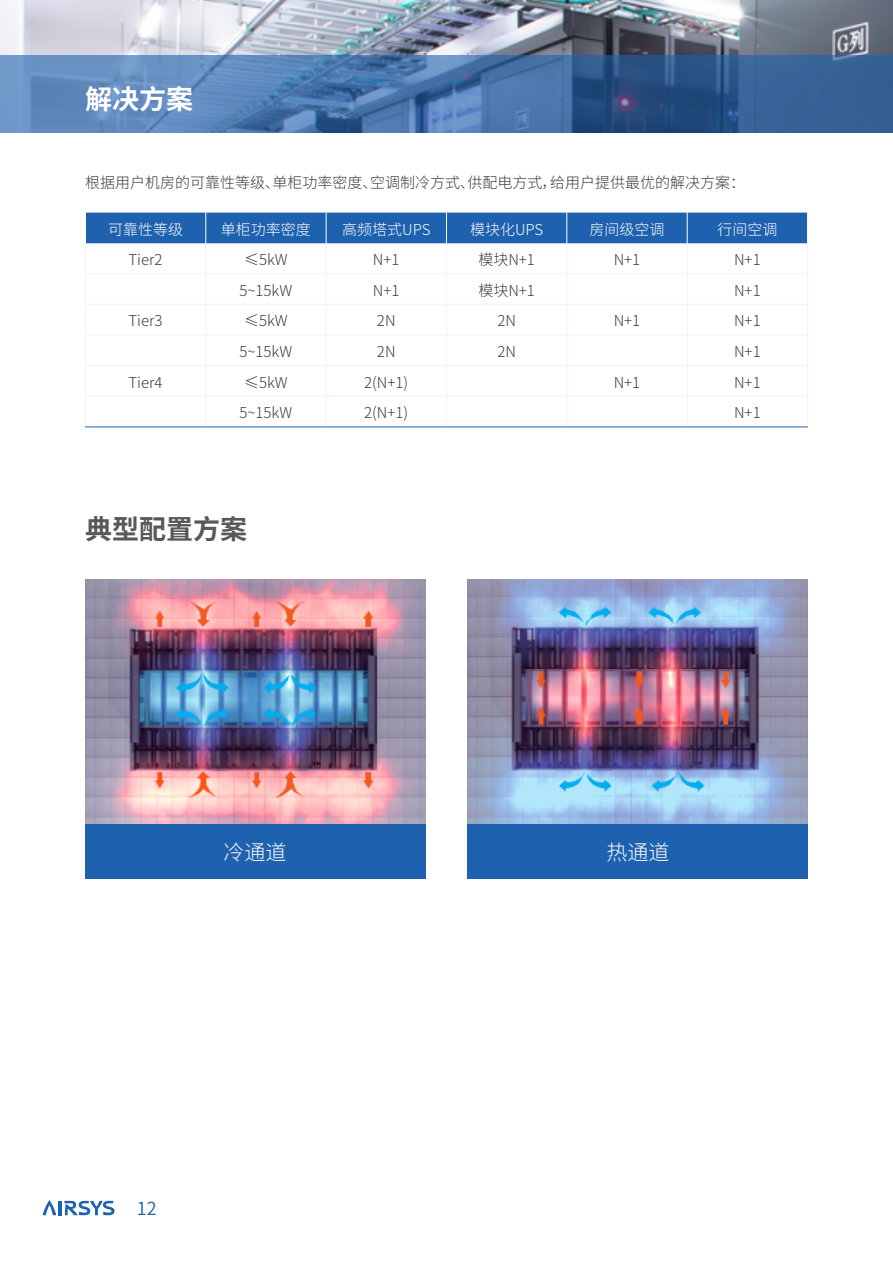
<style>
.page{position:relative;width:893px;height:1263px;background:#fff}
.page>*{position:absolute;margin:0;border:0;box-sizing:border-box;transform-origin:0 0}
.t1{font:700 27px "Source Han Sans CN";color:#595757}
.t2{font:700 27px "Source Han Sans CN";color:#fff}
.t3{font:300 21px "Source Han Sans CN";color:#fff}
.t4{font:18px "Source Han Sans CN";color:#1e61ae}
.t5{font:300 15px "Source Han Sans CN";color:#3e3a39}
.t6{font:300 15px "Source Han Sans CN";color:#fff}
</style>
<div class="page">
<hr style="left:58px;top:1201px;width:3px;height:14px;background:#1e61ae">
<svg style="left:43px;top:1200px;width:13px;height:15px"></svg>
<svg style="left:64px;top:1201px;width:51px;height:14px"></svg>
<img style="left:0;top:0;width:893px;height:55px">
<img style="left:468px;top:580px;width:340px;height:244px">
<img style="left:85px;top:580px;width:340px;height:244px">
<div style="left:85px;top:824px;width:340px;height:55px;background:#1e61ae"></div>
<div style="left:468px;top:824px;width:340px;height:55px;background:#1e61ae"></div>
<svg style="left:0;top:55px;width:893px;height:78px"></svg>
<div style="left:86px;top:213px;width:721px;height:30px;background:#1e61ae"></div>
<hr style="left:205px;top:213px;width:1px;height:30px;background:#fff">
<hr style="left:326px;top:213px;width:1px;height:30px;background:#fff">
<hr style="left:446px;top:213px;width:1px;height:30px;background:#fff">
<hr style="left:566px;top:213px;width:1px;height:30px;background:#fff">
<hr style="left:687px;top:213px;width:1px;height:30px;background:#fff">
<hr style="left:85px;top:243px;width:1px;height:30px;background:#eef3fa">
<hr style="left:205px;top:243px;width:1px;height:30px;background:#eef3fa">
<hr style="left:326px;top:243px;width:1px;height:30px;background:#eef3fa">
<hr style="left:446px;top:243px;width:1px;height:30px;background:#eef3fa">
<hr style="left:566px;top:243px;width:1px;height:30px;background:#eef3fa">
<hr style="left:687px;top:243px;width:1px;height:30px;background:#eef3fa">
<hr style="left:807px;top:243px;width:1px;height:30px;background:#eef3fa">
<hr style="left:85px;top:273px;width:121px;height:1px;background:#eef3fa">
<hr style="left:85px;top:274px;width:1px;height:30px;background:#eef3fa">
<hr style="left:206px;top:273px;width:120px;height:1px;background:#eef3fa">
<hr style="left:205px;top:274px;width:1px;height:30px;background:#eef3fa">
<hr style="left:326px;top:273px;width:120px;height:1px;background:#eef3fa">
<hr style="left:326px;top:274px;width:1px;height:30px;background:#eef3fa">
<hr style="left:446px;top:273px;width:121px;height:1px;background:#eef3fa">
<hr style="left:446px;top:274px;width:1px;height:30px;background:#eef3fa">
<hr style="left:567px;top:273px;width:120px;height:1px;background:#eef3fa">
<hr style="left:566px;top:274px;width:1px;height:30px;background:#eef3fa">
<hr style="left:687px;top:273px;width:121px;height:1px;background:#eef3fa">
<hr style="left:687px;top:274px;width:1px;height:30px;background:#eef3fa">
<hr style="left:807px;top:274px;width:1px;height:30px;background:#eef3fa">
<hr style="left:85px;top:304px;width:121px;height:1px;background:#eef3fa">
<svg style="left:85px;top:305px;width:1px;height:29px"></svg>
<hr style="left:206px;top:304px;width:120px;height:1px;background:#eef3fa">
<svg style="left:205px;top:305px;width:1px;height:29px"></svg>
<hr style="left:326px;top:304px;width:120px;height:1px;background:#eef3fa">
<svg style="left:326px;top:305px;width:1px;height:29px"></svg>
<hr style="left:446px;top:304px;width:121px;height:1px;background:#eef3fa">
<svg style="left:446px;top:305px;width:1px;height:29px"></svg>
<hr style="left:567px;top:304px;width:120px;height:1px;background:#eef3fa">
<svg style="left:566px;top:305px;width:1px;height:29px"></svg>
<hr style="left:687px;top:304px;width:121px;height:1px;background:#eef3fa">
<svg style="left:687px;top:305px;width:1px;height:29px"></svg>
<svg style="left:807px;top:305px;width:1px;height:29px"></svg>
<hr style="left:85px;top:334px;width:121px;height:1px;background:#eef3fa">
<hr style="left:85px;top:335px;width:1px;height:30px;background:#eef3fa">
<hr style="left:206px;top:334px;width:120px;height:1px;background:#eef3fa">
<hr style="left:205px;top:335px;width:1px;height:30px;background:#eef3fa">
<hr style="left:326px;top:334px;width:120px;height:1px;background:#eef3fa">
<hr style="left:326px;top:335px;width:1px;height:30px;background:#eef3fa">
<hr style="left:446px;top:334px;width:121px;height:1px;background:#eef3fa">
<hr style="left:446px;top:335px;width:1px;height:30px;background:#eef3fa">
<hr style="left:567px;top:334px;width:120px;height:1px;background:#eef3fa">
<hr style="left:566px;top:335px;width:1px;height:30px;background:#eef3fa">
<hr style="left:687px;top:334px;width:121px;height:1px;background:#eef3fa">
<hr style="left:687px;top:335px;width:1px;height:30px;background:#eef3fa">
<hr style="left:807px;top:335px;width:1px;height:30px;background:#eef3fa">
<hr style="left:85px;top:365px;width:121px;height:1px;background:#eef3fa">
<hr style="left:85px;top:366px;width:1px;height:30px;background:#eef3fa">
<hr style="left:206px;top:365px;width:120px;height:1px;background:#eef3fa">
<hr style="left:205px;top:366px;width:1px;height:30px;background:#eef3fa">
<hr style="left:326px;top:365px;width:120px;height:1px;background:#eef3fa">
<hr style="left:326px;top:366px;width:1px;height:30px;background:#eef3fa">
<hr style="left:446px;top:365px;width:121px;height:1px;background:#eef3fa">
<hr style="left:446px;top:366px;width:1px;height:30px;background:#eef3fa">
<hr style="left:567px;top:365px;width:120px;height:1px;background:#eef3fa">
<hr style="left:566px;top:366px;width:1px;height:30px;background:#eef3fa">
<hr style="left:687px;top:365px;width:121px;height:1px;background:#eef3fa">
<hr style="left:687px;top:366px;width:1px;height:30px;background:#eef3fa">
<hr style="left:807px;top:366px;width:1px;height:30px;background:#eef3fa">
<hr style="left:85px;top:396px;width:121px;height:1px;background:#eef3fa">
<hr style="left:85px;top:397px;width:1px;height:30px;background:#eef3fa">
<hr style="left:206px;top:396px;width:120px;height:1px;background:#eef3fa">
<hr style="left:205px;top:397px;width:1px;height:30px;background:#eef3fa">
<hr style="left:326px;top:396px;width:120px;height:1px;background:#eef3fa">
<hr style="left:326px;top:397px;width:1px;height:30px;background:#eef3fa">
<hr style="left:446px;top:396px;width:121px;height:1px;background:#eef3fa">
<hr style="left:446px;top:397px;width:1px;height:30px;background:#eef3fa">
<hr style="left:567px;top:396px;width:120px;height:1px;background:#eef3fa">
<hr style="left:566px;top:397px;width:1px;height:30px;background:#eef3fa">
<hr style="left:687px;top:396px;width:121px;height:1px;background:#eef3fa">
<hr style="left:687px;top:397px;width:1px;height:30px;background:#eef3fa">
<hr style="left:807px;top:397px;width:1px;height:30px;background:#eef3fa">
<hr style="left:85px;top:427px;width:121px;height:1px;background:#1e61ae">
<hr style="left:206px;top:427px;width:120px;height:1px;background:#1e61ae">
<hr style="left:326px;top:427px;width:120px;height:1px;background:#1e61ae">
<hr style="left:446px;top:427px;width:121px;height:1px;background:#1e61ae">
<hr style="left:567px;top:427px;width:120px;height:1px;background:#1e61ae">
<hr style="left:687px;top:427px;width:121px;height:1px;background:#1e61ae">
<h1 class="t2" style="left:85px;top:84px;width:109px">解决方案</h1>
<p class="t5" style="left:85px;top:174px;width:661px">根据用户机房的可靠性等级、单柜功率密度、空调制冷方式、供配电方式，给用户提供最优的解决方案：</p>
<p class="t6" style="left:108px;top:221px;width:76px">可靠性等级</p>
<p class="t6" style="left:221px;top:221px;width:91px">单柜功率密度</p>
<p class="t6" style="left:342px;top:221px;width:90px">高频塔式UPS</p>
<p class="t6" style="left:470px;top:221px;width:75px">模块化UPS</p>
<p class="t6" style="left:589px;top:221px;width:76px">房间级空调</p>
<p class="t6" style="left:717px;top:221px;width:61px">行间空调</p>
<p class="t5" style="left:129px;top:251px;width:36px">Tier2</p>
<p class="t5" style="left:244px;top:251px;width:45px">≤5kW</p>
<p class="t5" style="left:373px;top:251px;width:28px">N+1</p>
<p class="t5" style="left:478px;top:251px;width:58px">模块N+1</p>
<p class="t5" style="left:614px;top:251px;width:28px">N+1</p>
<p class="t5" style="left:734px;top:251px;width:28px">N+1</p>
<p class="t5" style="left:240px;top:282px;width:54px">5~15kW</p>
<p class="t5" style="left:373px;top:282px;width:28px">N+1</p>
<p class="t5" style="left:478px;top:282px;width:58px">模块N+1</p>
<p class="t5" style="left:734px;top:282px;width:28px">N+1</p>
<p class="t5" style="left:129px;top:312px;width:36px">Tier3</p>
<p class="t5" style="left:244px;top:312px;width:45px">≤5kW</p>
<p class="t5" style="left:377px;top:312px;width:20px">2N</p>
<p class="t5" style="left:497px;top:312px;width:20px">2N</p>
<p class="t5" style="left:614px;top:312px;width:28px">N+1</p>
<p class="t5" style="left:734px;top:312px;width:28px">N+1</p>
<p class="t5" style="left:240px;top:343px;width:54px">5~15kW</p>
<p class="t5" style="left:377px;top:343px;width:20px">2N</p>
<p class="t5" style="left:497px;top:343px;width:20px">2N</p>
<p class="t5" style="left:734px;top:343px;width:28px">N+1</p>
<p class="t5" style="left:129px;top:374px;width:36px">Tier4</p>
<p class="t5" style="left:244px;top:374px;width:45px">≤5kW</p>
<p class="t5" style="left:364px;top:374px;width:46px">2(N+1)</p>
<p class="t5" style="left:614px;top:374px;width:28px">N+1</p>
<p class="t5" style="left:734px;top:374px;width:28px">N+1</p>
<p class="t5" style="left:240px;top:404px;width:54px">5~15kW</p>
<p class="t5" style="left:364px;top:404px;width:46px">2(N+1)</p>
<p class="t5" style="left:734px;top:404px;width:28px">N+1</p>
<h1 class="t1" style="left:85px;top:514px;width:163px">典型配置方案</h1>
<h2 class="t3" style="left:224px;top:840px;width:64px">冷通道</h2>
<h2 class="t3" style="left:606px;top:840px;width:64px">热通道</h2>
<p class="t4" style="left:137px;top:1198px;width:21px">12</p>
</div>
